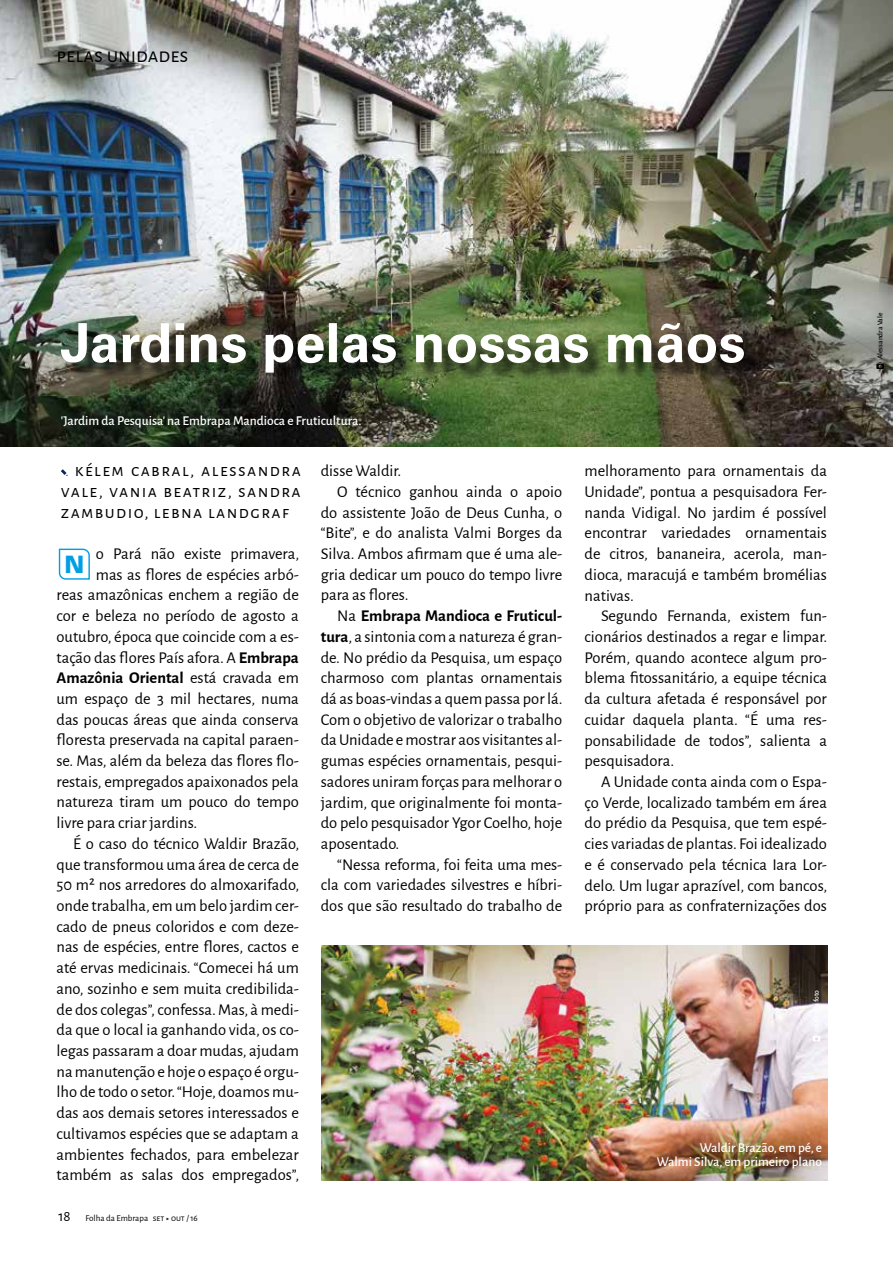
<style>
.page{position:relative;width:893px;height:1263px;background:#fff}
.page>*{position:absolute;margin:0;border:0;box-sizing:border-box;transform-origin:0 0}
.t1{font:900 24px "Univers LT Std";color:#009fe3}
.t2{font:21px "Alegreya Sans SC";color:#000}
.t3{font:18px/20.7px "Alegreya Sans SC";letter-spacing:.075em;color:#000;text-align:justify}
.t4{font:16.5px/20.7px "Alegreya Sans";color:#000;text-align:justify}
.t5{font:700 16.5px "Alegreya Sans";color:#000}
.t6{font:500 13.5px/13.8px "Alegreya Sans";color:#fff;text-align:right}
.t7{font:9px "Alegreya Sans SC";color:#000}
.t8{font:500 7.5px "Alegreya Sans";color:#000}
.s1{font-weight:400}
.s2{font-weight:700}
.s3{font-family:"Alegreya Sans";font-size:15px}
.s4{font-family:"Alegreya Sans"}
</style>
<div class="page">
<img style="left:322px;top:945px;width:506px;height:235px">
<img style="left:0;top:0;width:893px;height:446px">
<div style="left:64px;top:325px;width:698px;height:66px;background:#000;opacity:.75"></div>
<img style="left:61px;top:323px;width:683px;height:50px">
<svg style="left:58px;top:548px;width:32px;height:32px"></svg>
<svg style="left:876px;top:362px;width:8px;height:7px"></svg>
<svg style="left:813px;top:1035px;width:7px;height:6px"></svg>
<svg style="left:61px;top:469px;width:7px;height:7px"></svg>
<p class="t2" style="left:57px;top:41px;width:133px">pelas unidades</p>
<p class="t6" style="left:61px;top:413px;width:302px">'Jardim da Pesquisa' na Embrapa Mandioca e Fruticultura.</p>
<p class="t3" style="left:61px;top:459px;width:241px;text-indent:14px">kélem cabral, alessandra vale, vania beatriz, sandra zambudio, lebna landgraf</p>
<p class="t4" style="left:321px;top:460px;width:82px">disse Waldir.</p>
<p class="t4" style="left:337px;top:480px;width:227px">O técnico ganhou ainda o apoio</p>
<p class="t4" style="left:321px;top:501px;width:243px">do assistente João de Deus Cunha, o</p>
<p class="t4" style="left:321px;top:522px;width:243px">“Bite”, e do analista Valmi Borges da</p>
<p class="t4" style="left:321px;top:543px;width:243px">Silva. Ambos afirmam que é uma ale-</p>
<p class="t4" style="left:321px;top:563px;width:243px">gria dedicar um pouco do tempo livre</p>
<p class="t4" style="left:321px;top:584px;width:89px">para as flores.</p>
<p class="t5" style="left:337px;top:604px;width:227px"><span class="s1">Na</span> Embrapa Mandioca e Fruticul-</p>
<p class="t4" style="left:321px;top:625px;width:243px"><span class="s2">tura</span>, a sintonia com a natureza é gran-</p>
<p class="t4" style="left:321px;top:646px;width:243px">de. No prédio da Pesquisa, um espaço</p>
<p class="t4" style="left:321px;top:667px;width:243px">charmoso com plantas ornamentais</p>
<p class="t4" style="left:321px;top:687px;width:243px">dá as boas-vindas a quem passa por lá.</p>
<p class="t4" style="left:321px;top:708px;width:243px">Com o objetivo de valorizar o trabalho</p>
<p class="t4" style="left:321px;top:729px;width:243px">da Unidade e mostrar aos visitantes al-</p>
<p class="t4" style="left:321px;top:750px;width:243px">gumas espécies ornamentais, pesqui-</p>
<p class="t4" style="left:321px;top:770px;width:243px">sadores uniram forças para melhorar o</p>
<p class="t4" style="left:321px;top:791px;width:243px">jardim, que originalmente foi monta-</p>
<p class="t4" style="left:321px;top:812px;width:243px">do pelo pesquisador Ygor Coelho, hoje</p>
<p class="t4" style="left:321px;top:832px;width:80px">aposentado.</p>
<p class="t4" style="left:337px;top:853px;width:227px">“Nessa reforma, foi feita uma mes-</p>
<p class="t4" style="left:321px;top:874px;width:243px">cla com variedades silvestres e híbri-</p>
<p class="t4" style="left:321px;top:895px;width:243px">dos que são resultado do trabalho de</p>
<p class="t4" style="left:96px;top:542px;width:205px">o Pará não existe primavera,</p>
<p class="t4" style="left:96px;top:563px;width:204px">mas as flores de espécies arbó-</p>
<p class="t4" style="left:57px;top:584px;width:244px">reas amazônicas enchem a região de</p>
<p class="t4" style="left:57px;top:605px;width:244px">cor e beleza no período de agosto a</p>
<p class="t4" style="left:57px;top:625px;width:244px">outubro, época que coincide com a es-</p>
<p class="t4" style="left:57px;top:646px;width:244px">tação das flores País afora. A <span class="s2">Embrapa</span></p>
<p class="t5" style="left:57px;top:666px;width:244px">Amazônia Oriental <span class="s1">está cravada em</span></p>
<p class="t4" style="left:57px;top:687px;width:244px">um espaço de 3 mil hectares, numa</p>
<p class="t4" style="left:57px;top:708px;width:244px">das poucas áreas que ainda conserva</p>
<p class="t4" style="left:57px;top:729px;width:244px">floresta preservada na capital paraen-</p>
<p class="t4" style="left:57px;top:750px;width:244px">se. Mas, além da beleza das flores flo-</p>
<p class="t4" style="left:57px;top:770px;width:244px">restais, empregados apaixonados pela</p>
<p class="t4" style="left:57px;top:791px;width:244px">natureza tiram um pouco do tempo</p>
<p class="t4" style="left:57px;top:812px;width:142px">livre para criar jardins.</p>
<p class="t4" style="left:73px;top:832px;width:228px">É o caso do técnico Waldir Brazão,</p>
<p class="t4" style="left:57px;top:853px;width:244px">que transformou uma área de cerca de</p>
<p class="t4" style="left:57px;top:874px;width:244px">50 m² nos arredores do almoxarifado,</p>
<p class="t4" style="left:57px;top:895px;width:244px">onde trabalha, em um belo jardim cer-</p>
<p class="t4" style="left:57px;top:915px;width:244px">cado de pneus coloridos e com deze-</p>
<p class="t4" style="left:57px;top:936px;width:244px">nas de espécies, entre flores, cactos e</p>
<p class="t4" style="left:57px;top:957px;width:244px">até ervas medicinais. “Comecei há um</p>
<p class="t4" style="left:57px;top:977px;width:244px">ano, sozinho e sem muita credibilida-</p>
<p class="t4" style="left:57px;top:998px;width:244px">de dos colegas”, confessa. Mas, à medi-</p>
<p class="t4" style="left:57px;top:1019px;width:244px">da que o local ia ganhando vida, os co-</p>
<p class="t4" style="left:57px;top:1039px;width:244px">legas passaram a doar mudas, ajudam</p>
<p class="t4" style="left:57px;top:1060px;width:244px">na manutenção e hoje o espaço é orgu-</p>
<p class="t4" style="left:57px;top:1081px;width:244px">lho de todo o setor. “Hoje, doamos mu-</p>
<p class="t4" style="left:57px;top:1102px;width:244px">das aos demais setores interessados e</p>
<p class="t4" style="left:57px;top:1122px;width:244px">cultivamos espécies que se adaptam a</p>
<p class="t4" style="left:57px;top:1143px;width:244px">ambientes fechados, para embelezar</p>
<p class="t4" style="left:57px;top:1164px;width:244px">também as salas dos empregados”,</p>
<h1 class="t1" style="left:64px;top:549px;width:21px">N</h1>
<p class="t7" style="left:58px;top:1212px;width:141px"><span class="s3">18</span> <span class="s4">Folha da Embrapa</span> set &lt;right&gt; out / 16</p>
<p class="t4" style="left:585px;top:460px;width:244px">melhoramento para ornamentais da Unidade”, pontua a pesquisadora Fer&shy;nanda Vidigal. No jardim é possível encontrar variedades ornamentais de citros, bananeira, acerola, man&shy;dioca, maracujá e também bromélias nativas.</p>
<p class="t4" style="left:585px;top:605px;width:244px;text-indent:16px">Segundo Fernanda, existem fun&shy;cionários destinados a regar e limpar.<br>Porém, quando acontece algum pro&shy;blema fitossanitário, a equipe técnica da cultura afetada é responsável por cuidar daquela planta. “É uma res&shy;ponsabilidade de todos”, salienta a pesquisadora.</p>
<p class="t4" style="left:585px;top:770px;width:244px;text-indent:16px">A Unidade conta ainda com o Espa&shy;ço Verde, localizado também em área do prédio da Pesquisa, que tem espé&shy;cies variadas de plantas. Foi idealizado e é conservado pela técnica Iara Lor&shy;delo. Um lugar aprazível, com bancos, próprio para as confraternizações dos</p>
<p class="t6" style="left:657px;top:1140px;width:167px">Waldir Brazão, em pé, e<br>Walmi Silva, em primeiro plano</p>
<p class="t8" style="left:875px;top:359px;width:48px;rotate:-90deg">Alessandra Vale</p>
</div>
